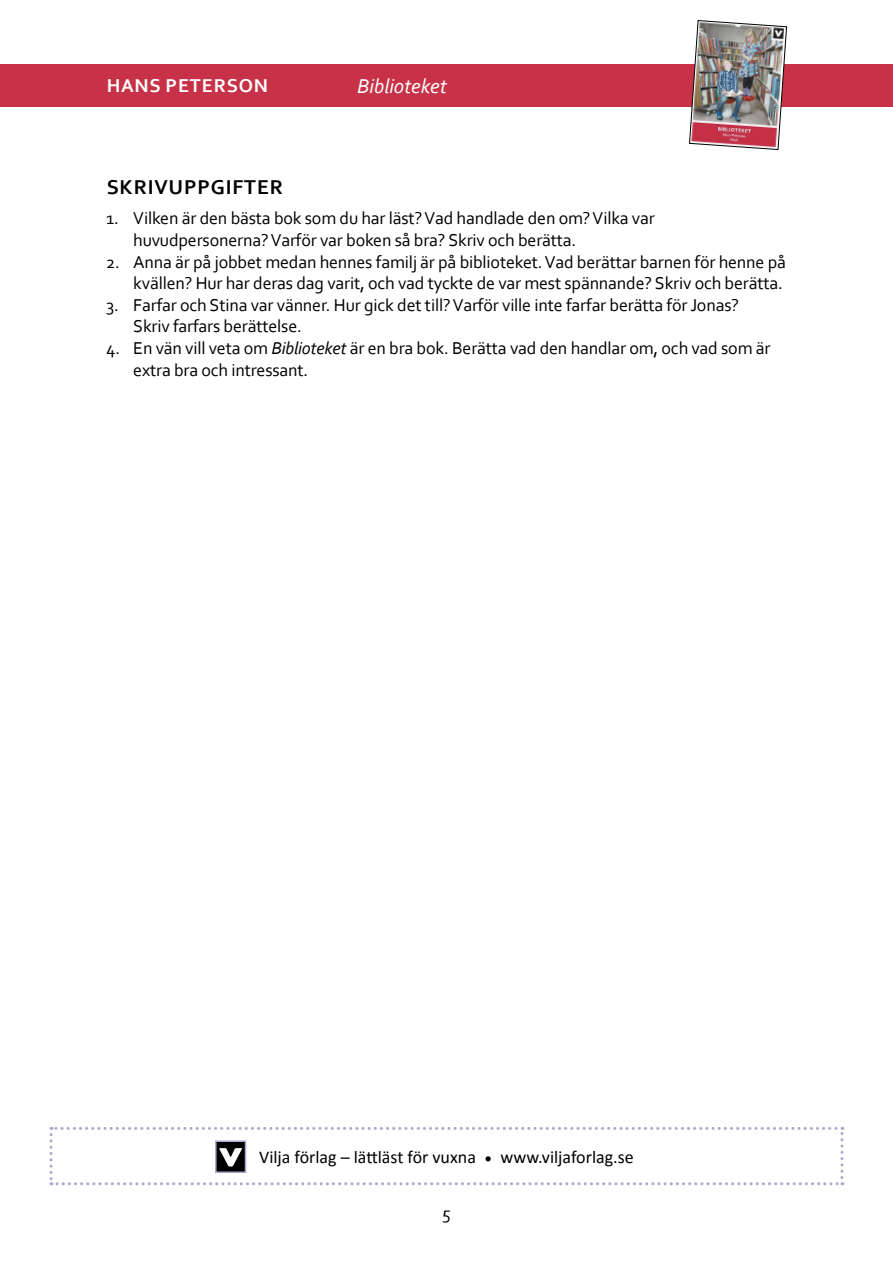
<style>
.page{position:relative;width:893px;height:1263px;background:#fff}
.page>*{position:absolute;margin:0;border:0;box-sizing:border-box;transform-origin:0 0}
.t1{font:700 21px "Corbel";letter-spacing:.04em;color:#000}
.t2{font:italic 21px "Corbel";color:#fff}
.t3{font:700 19.5px "Corbel";letter-spacing:.04em;color:#fff}
.t4{font:18px/21.6px "Corbel";letter-spacing:-.01em;color:#000}
.t5{font:18px "Calibri";color:#000}
.s1{font-style:italic}
</style>
<div class="page">
<div style="left:0;top:64px;width:893px;height:42px;background:#c73248"></div>
<svg style="left:50px;top:1127px;width:793px;height:58px"></svg>
<div style="left:215px;top:1140px;width:31px;height:33px;border:2px solid #b0a6cb"></div>
<img style="left:689px;top:20px;width:98px;height:130px">
<p class="t3" style="left:107px;top:74px;width:163px">HANS PETERSON</p>
<p class="t2" style="left:357px;top:73px;width:91px">Biblioteket</p>
<p class="t1" style="left:107px;top:174px;width:178px">SKRIVUPPGIFTER</p>
<p class="t4" style="left:133px;top:207px;width:523px;text-indent:-27px">1. Vilken är den bästa bok som du har läst? Vad handlade den om? Vilka var huvudpersonerna? Varför var boken så bra? Skriv och berätta.</p>
<p class="t4" style="left:106px;top:250px;width:681px;text-align:right">2. Anna är på jobbet medan hennes familj är på biblioteket. Vad berättar barnen för henne på kvällen? Hur har deras dag varit, och vad tyckte de var mest spännande? Skriv och berätta.</p>
<p class="t4" style="left:133px;top:293px;width:607px;text-indent:-27px">3. Farfar och Stina var vänner. Hur gick det till? Varför ville inte farfar berätta för Jonas?<br>Skriv farfars berättelse.</p>
<p class="t4" style="left:133px;top:337px;width:639px;text-indent:-27px">4. En vän vill veta om <span class="s1">Biblioteket</span> är en bra bok. Berätta vad den handlar om, och vad som är extra bra och intressant.</p>
<p class="t5" style="left:259px;top:1144px;width:376px">Vilja förlag – lättläst för vuxna <sub>•</sub> www.viljaforlag.se</p>
<p class="t4" style="left:442px;top:1202px;width:10px">5</p>
</div>
